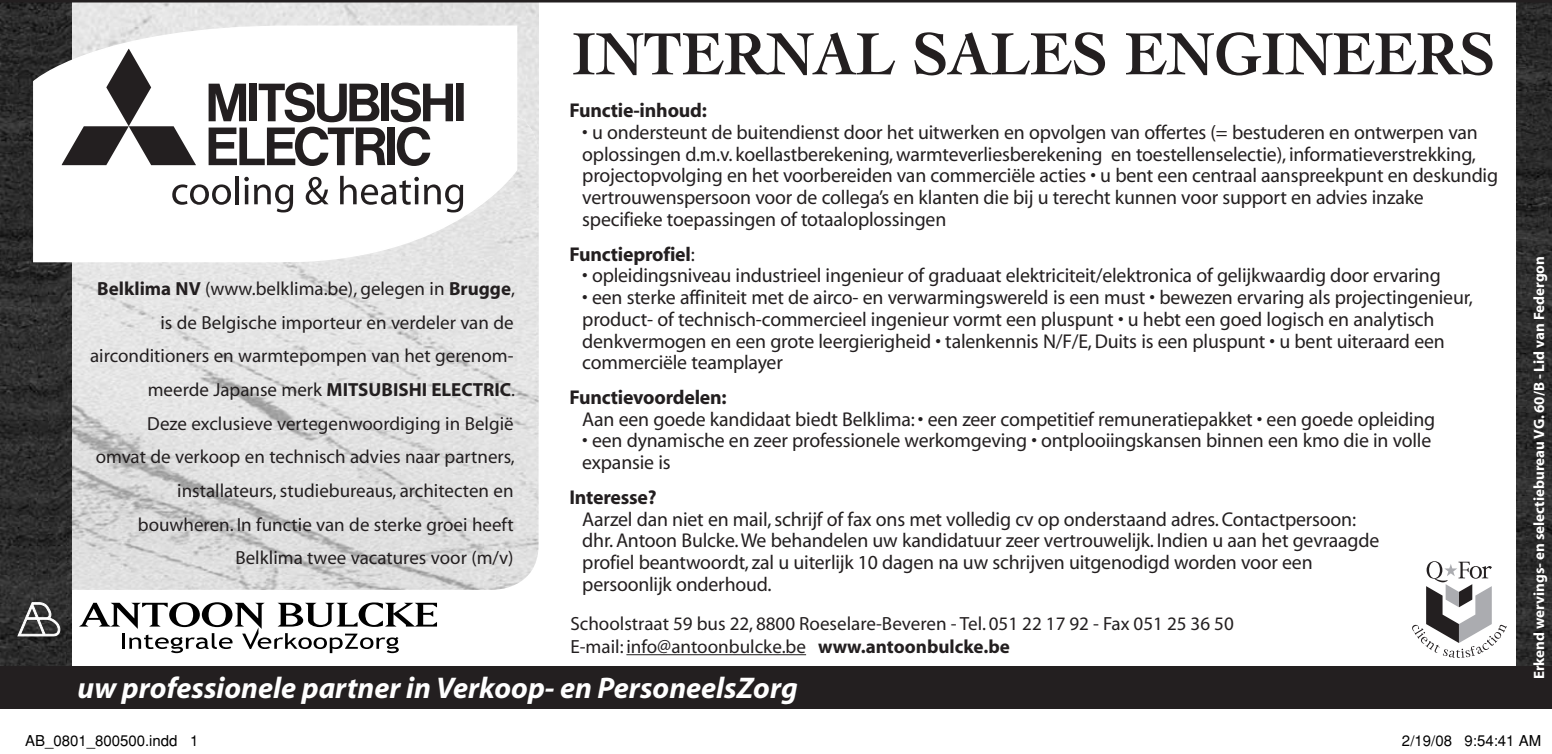
<style>
.page{position:relative;width:1552px;height:754px;background:#fff}
.page>*{position:absolute;margin:0;border:0;box-sizing:border-box;transform-origin:0 0}
.t1{font:700 62.5px "Cochin";color:#231f20;scale:.95 1}
.t2{font:italic 700 30px "Myriad";color:#fff}
.t3{font:20px/21.8px "Myriad";letter-spacing:-.01em;color:#231f20}
.t4{font:700 20px "Myriad";letter-spacing:-.01em;color:#231f20}
.t5{font:19px/33.8px "Myriad";color:#231f20;text-align:right}
.t6{font:700 15px "Myriad";color:#fff}
.t7{font:15px "Helvetica";color:#000}
.s1{font-weight:700}
.s2{font-weight:400}
</style>
<div class="page">
<img style="left:71px;top:3px;width:468px;height:107px">
<img style="left:71px;top:110px;width:468px;height:480px">
<img style="left:0;top:3px;width:71px;height:663px">
<img style="left:1517px;top:3px;width:35px;height:663px">
<svg style="left:32px;top:25px;width:486px;height:238px"></svg>
<hr style="left:0;top:0;width:1552px;height:3px;background:#231f20">
<svg style="left:79px;top:602px;width:358px;height:51px"></svg>
<svg style="left:17px;top:602px;width:43px;height:34px"></svg>
<div style="left:0;top:666px;width:1552px;height:43px;background:#231f20"></div>
<hr style="left:626px;top:654px;width:180px;height:1px;background:#231f20">
<svg style="left:1412px;top:561px;width:95px;height:97px"></svg>
<p class="t5" style="left:90px;top:273px;width:426px"><span class="s1">Belklima NV</span> (www.belklima.be), gelegen in <span class="s1">Brugge</span>, is de Belgische importeur en verdeler van de airconditioners en warmtepompen van het gerenom&shy;meerde Japanse merk <span class="s1">MITSUBISHI ELECTRIC</span>.<br>Deze exclusieve vertegenwoordiging in België<br>omvat de verkoop en technisch advies naar partners, installateurs, studiebureaus, architecten en bouwheren. In functie van de sterke groei heeft Belklima twee vacatures voor (m/v)</p>
<h1 class="t1" style="left:572px;top:17px;width:974px">INTERNAL SALES ENGINEERS</h1>
<p class="t4" style="left:569px;top:100px;width:139px">Functie-inhoud:</p>
<p class="t3" style="left:582px;top:122px;width:917px">• u ondersteunt de buitendienst door het uitwerken en opvolgen van offertes (= bestuderen en ontwerpen van oplossingen d.m.v. koellastberekening, warmteverliesberekening en toestellenselectie), informatieverstrekking, projectopvolging en het voorbereiden van commerciële acties • u bent een centraal aanspreekpunt en deskundig vertrouwenspersoon voor de collega’s en klanten die bij u terecht kunnen voor support en advies inzake specifieke toepassingen of totaaloplossingen</p>
<p class="t4" style="left:569px;top:243px;width:127px">Functieprofiel<span class="s2">:</span></p>
<p class="t3" style="left:582px;top:266px;width:860px">• opleidingsniveau industrieel ingenieur of graduaat elektriciteit/elektronica of gelijkwaardig door ervaring</p>
<p class="t3" style="left:582px;top:287px;width:892px">• een sterke affiniteit met de airco- en verwarmingswereld is een must • bewezen ervaring als projectingenieur, product- of technisch-commercieel ingenieur vormt een pluspunt • u hebt een goed logisch en analytisch denkvermogen en een grote leergierigheid • talenkennis N/F/E, Duits is een pluspunt • u bent uiteraard een commerciële teamplayer</p>
<p class="t4" style="left:569px;top:387px;width:159px">Functievoordelen:</p>
<p class="t3" style="left:582px;top:409px;width:854px">Aan een goede kandidaat biedt Belklima: • een zeer competitief remuneratiepakket • een goede opleiding</p>
<p class="t3" style="left:582px;top:431px;width:851px">• een dynamische en zeer professionele werkomgeving • ontplooiingskansen binnen een kmo die in volle expansie is</p>
<p class="t4" style="left:569px;top:487px;width:89px">Interesse?</p>
<p class="t3" style="left:582px;top:509px;width:798px">Aarzel dan niet en mail, schrijf of fax ons met volledig cv op onderstaand adres. Contactpersoon: dhr. Antoon Bulcke. We behandelen uw kandidatuur zeer vertrouwelijk. Indien u aan het gevraagde profiel beantwoordt, zal u uiterlijk 10 dagen na uw schrijven uitgenodigd worden voor een persoonlijk onderhoud.</p>
<p class="t5" style="left:570px;top:613px;width:665px;line-height:23px;text-align:left">Schoolstraat 59 bus 22, 8800 Roeselare-Beveren - Tel. 051 22 17 92 - Fax 051 25 36 50<br>E-mail: info@antoonbulcke.be <span class="s1">www.antoonbulcke.be</span></p>
<h2 class="t2" style="left:78px;top:672px;width:722px">uw professionele partner in Verkoop- en PersoneelsZorg</h2>
<p class="t6" style="left:1531px;top:679px;width:424px;rotate:-90deg">Erkend wervings- en selectiebureau VG. 60/B - Lid van Federgon</p>
<p class="t7" style="left:25px;top:732px;width:175px">AB_0801_800500.indd 1</p>
<p class="t7" style="left:1402px;top:732px;width:141px">2/19/08 9:54:41 AM</p>
</div>
